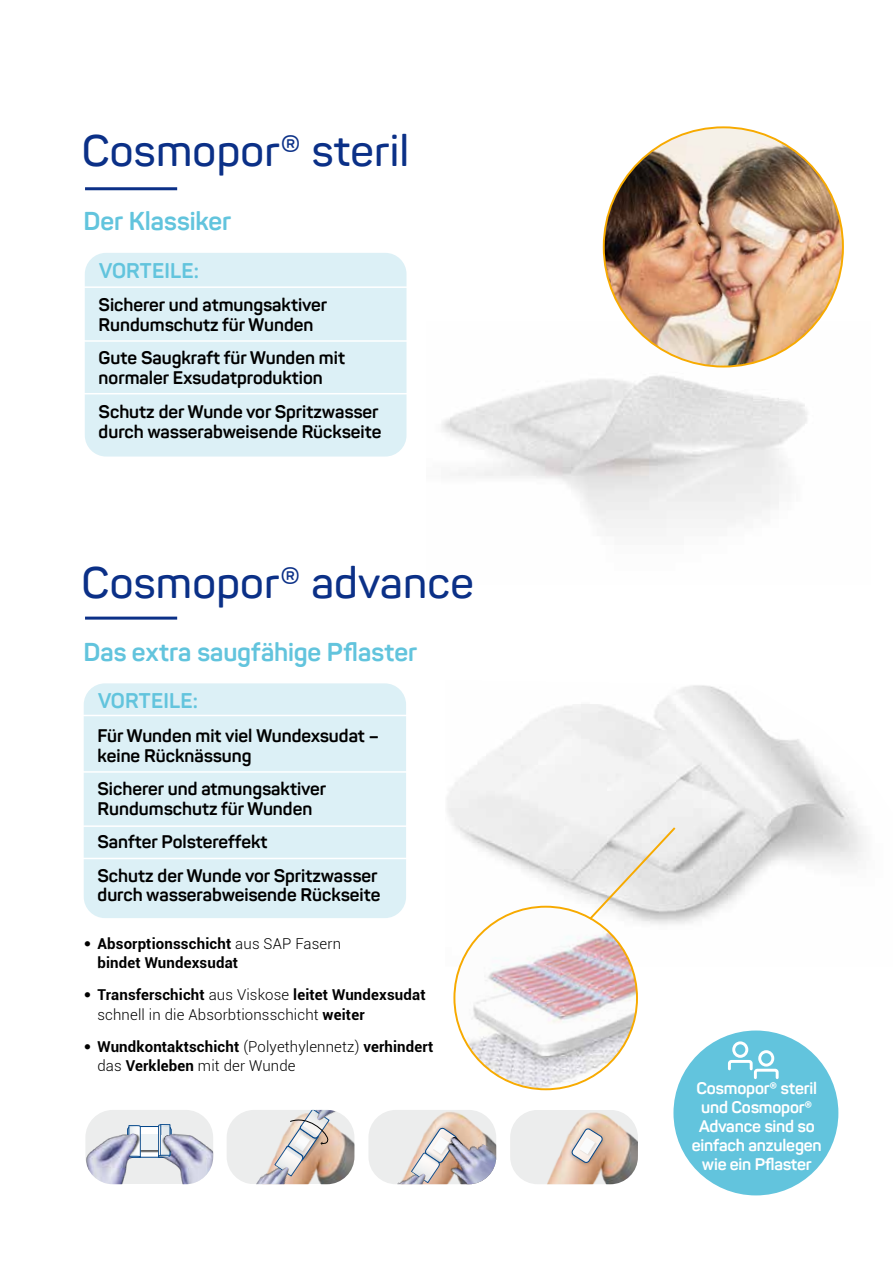
<style>
.page{position:relative;width:893px;height:1263px;background:#fff}
.page>*{position:absolute;margin:0;border:0;box-sizing:border-box;transform-origin:0 0}
.t1{font:600 43.5px "Panton";letter-spacing:-.01em;color:#0b3087}
.t2{font:700 25.5px "Panton";letter-spacing:-.005em;color:#62c4dd}
.t3{font:700 21px "Panton";letter-spacing:.01em;color:#62c4dd}
.t4{font:700 18px/19.8px "Panton";color:#000}
.t5{font:700 16.65px/19.2px "Panton";letter-spacing:-.01em;color:#fff;text-align:center}
.t6{font:700 15px/19.2px "Roboto";letter-spacing:.01em;color:#000}
.t7{font:300 15px/19.2px "Roboto";letter-spacing:.01em;color:#000}
.s1{font-family:"Frutiger";font-weight:300}
.s2{font-weight:300}
.s3{font-family:"Frutiger"}
.s4{font-weight:700}
</style>
<div class="page">
<img style="left:447px;top:685px;width:417px;height:281px">
<img style="left:442px;top:322px;width:376px;height:206px">
<div style="left:85px;top:253px;width:321px;height:203px;background:#dcf0f6;border-radius:21px"></div>
<hr style="left:79px;top:340px;width:333px;height:2px;background:#fff">
<hr style="left:79px;top:393px;width:333px;height:1px;background:#fff">
<hr style="left:79px;top:286px;width:333px;height:2px;background:#fff">
<div style="left:84px;top:683px;width:322px;height:235px;background:#dcf0f6;border-radius:21px"></div>
<hr style="left:78px;top:771px;width:337px;height:2px;background:#fff">
<hr style="left:83px;top:715px;width:329px;height:1px;background:#fff">
<hr style="left:78px;top:825px;width:337px;height:2px;background:#fff">
<hr style="left:78px;top:858px;width:337px;height:1px;background:#fff">
<hr style="left:85px;top:617px;width:92px;height:3px;background:#0b3087">
<img style="left:454px;top:907px;width:183px;height:182px;border-radius:91px">
<svg style="left:86px;top:1110px;width:127px;height:74px;background:#e4e8eb"></svg>
<img style="left:161px;top:1133px;width:52px;height:51px">
<img style="left:85px;top:1133px;width:56px;height:51px">
<img style="left:227px;top:1110px;width:127px;height:74px">
<svg style="left:368px;top:1110px;width:127px;height:74px;background:#e8e4e2"></svg>
<img style="left:433px;top:1130px;width:63px;height:54px">
<svg style="left:510px;top:1110px;width:128px;height:74px;background:#e0d4cc"></svg>
<div style="left:673px;top:1030px;width:165px;height:165px;background:#62c4dd;border-radius:50%"></div>
<svg style="left:728px;top:1041px;width:51px;height:38px"></svg>
<svg style="left:587px;top:825px;width:90px;height:97px"></svg>
<img style="left:604px;top:127px;width:239px;height:240px;border-radius:120px">
<hr style="left:85px;top:187px;width:92px;height:3px;background:#0b3087">
<h1 class="t1" style="left:81px;top:124px;width:330px">Cosmopor® steril</h1>
<h2 class="t2" style="left:84px;top:205px;width:149px">Der Klassiker</h2>
<p class="t3" style="left:99px;top:257px;width:102px">VORTEILE:</p>
<p class="t4" style="left:99px;top:295px;width:230px">Sicherer und atmungsaktiver<br>Rundumschutz für Wunden</p>
<p class="t4" style="left:99px;top:348px;width:248px">Gute Saugkraft für Wunden mit normaler Exsudatproduktion</p>
<p class="t4" style="left:99px;top:401px;width:284px">Schutz der Wunde vor Spritzwasser durch wasserabweisende Rückseite</p>
<h1 class="t1" style="left:81px;top:555px;width:395px">Cosmopor® advance</h1>
<h2 class="t2" style="left:83px;top:636px;width:335px">Das extra saugfähige Pflaster</h2>
<p class="t3" style="left:98px;top:688px;width:102px">VORTEILE:</p>
<p class="t4" style="left:98px;top:725px;width:283px">Für Wunden mit viel Wundexsudat – keine Rücknässung</p>
<p class="t4" style="left:98px;top:778px;width:230px">Sicherer und atmungsaktiver<br>Rundumschutz für Wunden</p>
<p class="t4" style="left:98px;top:825px;width:281px;line-height:33.3px">Sanfter Polstereffekt<br>Schutz der Wunde vor Spritzwasser</p>
<p class="t4" style="left:98px;top:885px;width:284px">durch wasserabweisende Rückseite</p>
<p class="t6" style="left:97px;top:933px;width:245px;text-indent:-14px"><span class="s1">•</span> Absorptionsschicht <span class="s2">aus SAP Fasern </span>bindet Wundexsudat</p>
<p class="t7" style="left:97px;top:985px;width:330px;text-indent:-14px"><span class="s3">•</span> <span class="s4">Transferschicht</span> aus Viskose <span class="s4">leitet Wundexsudat </span>schnell in die Absorbtionsschicht <span class="s4">weiter</span></p>
<p class="t6" style="left:97px;top:1037px;width:337px;text-indent:-14px"><span class="s1">•</span> Wundkontaktschicht <span class="s2">(Polyethylennetz)</span> verhindert <span class="s2">das</span> Verkleben <span class="s2">mit der Wunde</span></p>
<p class="t5" style="left:692px;top:1078px;width:131px">Cosmopor® steril und Cosmopor®<br>Advance sind so einfach anzulegen wie ein Pflaster</p>
</div>
